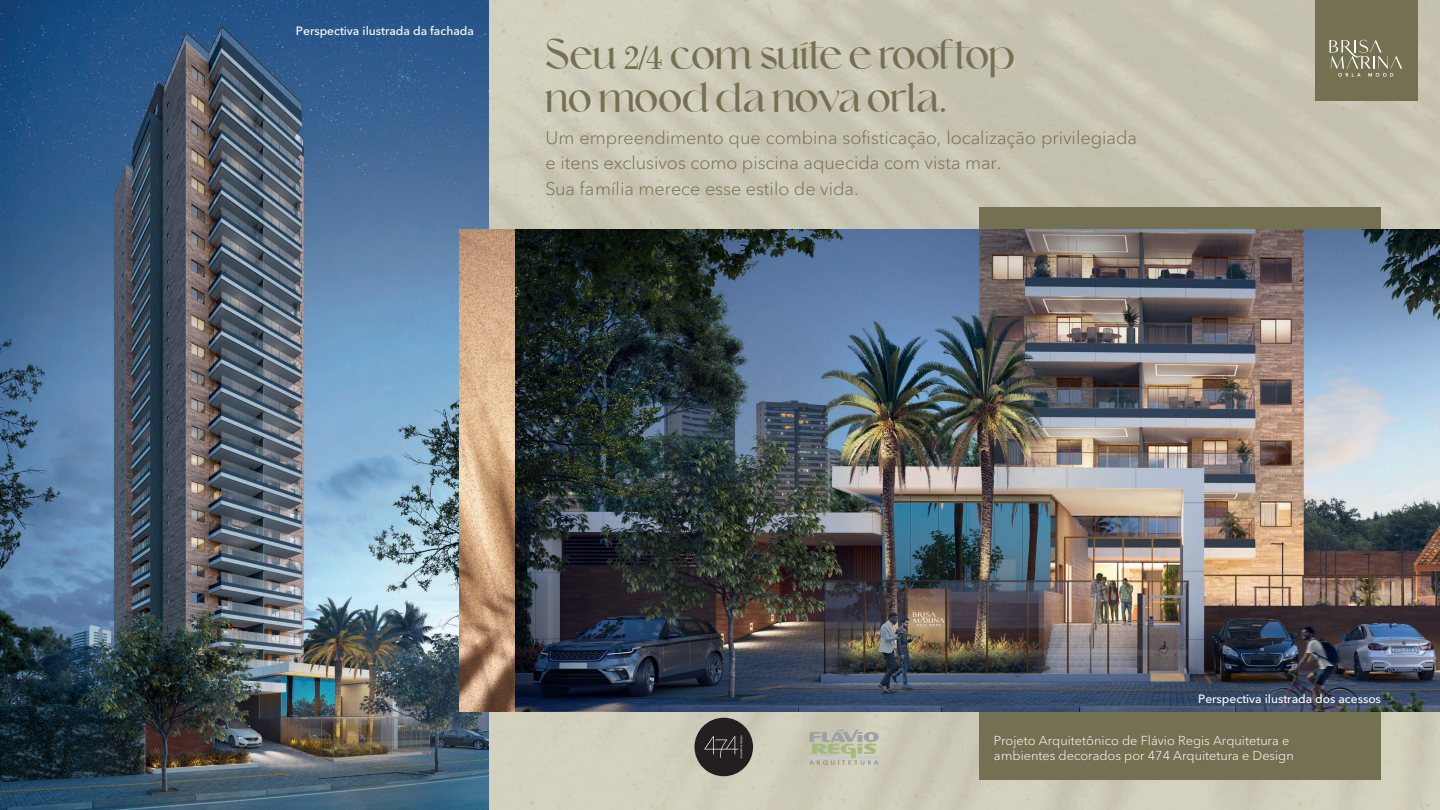
<style>
.page{position:relative;width:1440px;height:810px;background:#fff}
.page>*{position:absolute;margin:0;border:0;box-sizing:border-box;transform-origin:0 0}
.t1{font:24.97px/43px "Qanoar Personal Use";letter-spacing:.04em;color:#747152}
.t2{font:300 18.08px/25.3px "Avenir Next LT Pro";color:#747152}
.t3{font:300 12.9px/15.8px "Avenir Next LT Pro";color:#fff}
.t4{font:500 12px "Avenir Next LT Pro";color:#fff}
.s1{font-family:"Bodoni";font-size:34.72px}
</style>
<div class="page">
<img style="left:489px;top:0;width:951px;height:810px">
<div style="left:979px;top:207px;width:402px;height:572px;background:#747152"></div>
<img style="left:515px;top:229px;width:925px;height:483px">
<img style="left:0;top:0;width:489px;height:810px">
<img style="left:460px;top:229px;width:55px;height:483px">
<div style="left:694px;top:718px;width:59px;height:58px;background:#231f20;border-radius:50%"></div>
<svg style="left:704px;top:736px;width:39px;height:22px"></svg>
<svg style="left:806px;top:727px;width:76px;height:40px;background:#bdbfac"></svg>
<div style="left:1315px;top:0;width:103px;height:101px;background:#747152"></div>
<svg style="left:1329px;top:40px;width:73px;height:37px"></svg>
<p class="t4" style="left:296px;top:20px;width:180px">Perspectiva ilustrada da fachada</p>
<h1 class="t1" style="left:546px;top:39px;width:470px">Seu <span class="s1">2/4</span> com suíte e rooftop no mood da nova orla.</h1>
<p class="t2" style="left:546px;top:124px;width:593px">Um empreendimento que combina sofisticação, localização privilegiada e itens exclusivos como piscina aquecida com vista mar.<br>Sua família merece esse estilo de vida.</p>
<p class="t4" style="left:1198px;top:689px;width:184px">Perspectiva ilustrada dos acessos</p>
<p class="t3" style="left:994px;top:732px;width:302px">Projeto Arquitetônico de Flávio Regis Arquitetura e ambientes decorados por 474 Arquitetura e Design</p>
</div>
